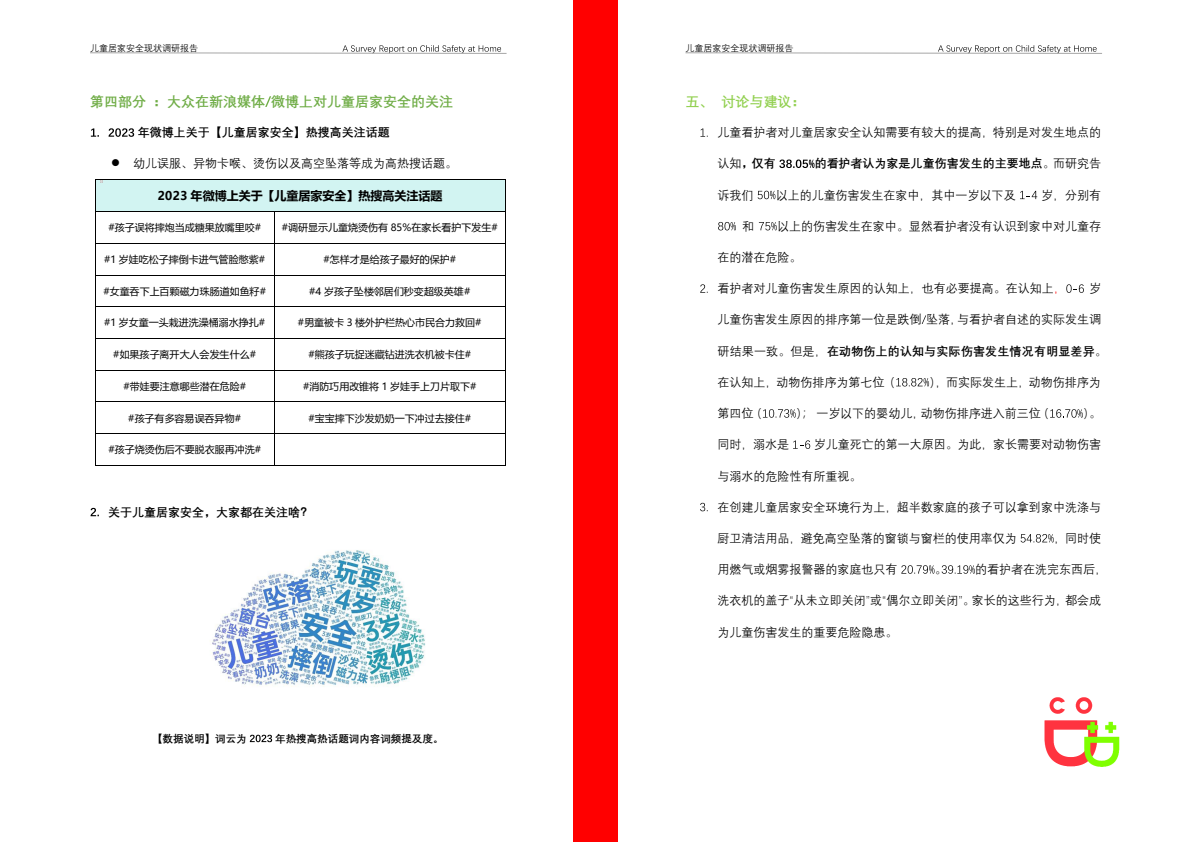
<style>
.page{position:relative;width:1191px;height:842px;background:#fff}
.page>*{position:absolute;margin:0;border:0;box-sizing:border-box;transform-origin:0 0}
.t1{font:700 14px "Deng Xian";color:#70ad47}
.t2{font:700 14px "Deng Xian";color:#92d050}
.t3{font:12px "Deng Xian";color:#000}
.t4{font:700 12px "Deng Xian";color:#000}
.t5{font:700 12px "Microsoft Ya Hei";color:#000}
.t6{font:700 10.6px "Deng Xian";color:#000}
.t7{font:10px "Microsoft Ya Hei";color:#000}
.t8{font:9px "Deng Xian";color:#000}
.s1{font-weight:400}
.s2{color:#f00}
</style>
<div class="page">
<svg style="left:90px;top:45px;width:417px;height:9px"></svg>
<svg style="left:265px;top:96px;width:6px;height:11px"></svg>
<svg style="left:91px;top:128px;width:8px;height:9px"></svg>
<svg style="left:109px;top:128px;width:25px;height:9px"></svg>
<div style="left:95px;top:180px;width:410px;height:31px;background:#d2f4f2"></div>
<hr style="left:95px;top:180px;width:410px;height:1px;background:#000">
<hr style="left:95px;top:180px;width:1px;height:31px;background:#000">
<hr style="left:505px;top:180px;width:1px;height:31px;background:#000">
<hr style="left:95px;top:211px;width:179px;height:1px;background:#000">
<hr style="left:275px;top:211px;width:230px;height:1px;background:#000">
<hr style="left:95px;top:212px;width:1px;height:31px;background:#000">
<hr style="left:274px;top:212px;width:1px;height:31px;background:#000">
<hr style="left:505px;top:212px;width:1px;height:31px;background:#000">
<hr style="left:95px;top:243px;width:179px;height:1px;background:#000">
<hr style="left:275px;top:243px;width:230px;height:1px;background:#000">
<hr style="left:95px;top:243px;width:1px;height:32px;background:#000">
<hr style="left:274px;top:243px;width:1px;height:32px;background:#000">
<hr style="left:505px;top:243px;width:1px;height:32px;background:#000">
<hr style="left:95px;top:275px;width:179px;height:1px;background:#000">
<hr style="left:275px;top:275px;width:230px;height:1px;background:#000">
<hr style="left:95px;top:275px;width:1px;height:31px;background:#000">
<hr style="left:274px;top:275px;width:1px;height:31px;background:#000">
<hr style="left:505px;top:275px;width:1px;height:31px;background:#000">
<hr style="left:95px;top:306px;width:179px;height:1px;background:#000">
<hr style="left:275px;top:306px;width:230px;height:1px;background:#000">
<hr style="left:95px;top:307px;width:1px;height:31px;background:#000">
<hr style="left:274px;top:307px;width:1px;height:31px;background:#000">
<hr style="left:505px;top:307px;width:1px;height:31px;background:#000">
<hr style="left:95px;top:338px;width:179px;height:1px;background:#000">
<hr style="left:275px;top:338px;width:230px;height:1px;background:#000">
<hr style="left:95px;top:339px;width:1px;height:31px;background:#000">
<hr style="left:274px;top:339px;width:1px;height:31px;background:#000">
<hr style="left:505px;top:339px;width:1px;height:31px;background:#000">
<hr style="left:95px;top:370px;width:179px;height:1px;background:#000">
<hr style="left:275px;top:370px;width:230px;height:1px;background:#000">
<hr style="left:95px;top:370px;width:1px;height:31px;background:#000">
<hr style="left:274px;top:370px;width:1px;height:31px;background:#000">
<hr style="left:505px;top:370px;width:1px;height:31px;background:#000">
<hr style="left:95px;top:401px;width:179px;height:1px;background:#000">
<hr style="left:275px;top:401px;width:230px;height:1px;background:#000">
<hr style="left:95px;top:402px;width:1px;height:31px;background:#000">
<hr style="left:274px;top:402px;width:1px;height:31px;background:#000">
<hr style="left:505px;top:402px;width:1px;height:31px;background:#000">
<hr style="left:95px;top:433px;width:179px;height:1px;background:#000">
<hr style="left:275px;top:433px;width:230px;height:1px;background:#000">
<hr style="left:95px;top:434px;width:1px;height:31px;background:#000">
<hr style="left:95px;top:465px;width:179px;height:1px;background:#000">
<hr style="left:274px;top:434px;width:1px;height:31px;background:#000">
<hr style="left:275px;top:465px;width:230px;height:1px;background:#000">
<hr style="left:505px;top:434px;width:1px;height:31px;background:#000">
<svg style="left:91px;top:508px;width:8px;height:8px"></svg>
<svg style="left:250px;top:735px;width:22px;height:7px"></svg>
<img style="left:212px;top:550px;width:214px;height:137px">
<div style="left:573px;top:0;width:22px;height:842px;background:#f00"></div>
<svg style="left:685px;top:45px;width:417px;height:9px"></svg>
<svg style="left:700px;top:128px;width:7px;height:9px"></svg>
<svg style="left:779px;top:160px;width:35px;height:8px"></svg>
<svg style="left:757px;top:191px;width:18px;height:8px"></svg>
<svg style="left:1020px;top:191px;width:17px;height:8px"></svg>
<svg style="left:718px;top:222px;width:18px;height:8px"></svg>
<svg style="left:759px;top:222px;width:17px;height:8px"></svg>
<svg style="left:700px;top:284px;width:7px;height:9px"></svg>
<svg style="left:1066px;top:284px;width:17px;height:9px"></svg>
<svg style="left:921px;top:315px;width:5px;height:9px"></svg>
<svg style="left:896px;top:378px;width:33px;height:8px"></svg>
<svg style="left:763px;top:409px;width:32px;height:9px"></svg>
<svg style="left:1050px;top:409px;width:32px;height:9px"></svg>
<svg style="left:793px;top:440px;width:17px;height:9px"></svg>
<svg style="left:700px;top:503px;width:7px;height:8px"></svg>
<svg style="left:1020px;top:534px;width:33px;height:8px"></svg>
<svg style="left:901px;top:565px;width:33px;height:9px"></svg>
<svg style="left:941px;top:565px;width:33px;height:9px"></svg>
<img style="left:1044px;top:697px;width:49px;height:70px">
<img style="left:1077px;top:720px;width:43px;height:47px">
<div style="left:595px;top:0;width:23px;height:842px;background:#f00"></div>
<p class="t8" style="left:90px;top:43px;width:109px">儿童居家安全现状调研报告</p>
<p class="t1" style="left:90px;top:92px;width:364px">第四部分：大众在新浪媒体微博上对儿童居家安全的关注</p>
<p class="t4" style="left:138px;top:124px;width:253px">年微博上关于【儿童居家安全】热搜高关注话题</p>
<p class="t3" style="left:111px;top:156px;width:347px">● 幼儿误服、异物卡喉、烫伤以及高空坠落等成为高热搜话题。</p>
<p class="t5" style="left:158px;top:188px;width:286px">2023 年微博上关于【儿童居家安全】热搜高关注话题</p>
<p class="t7" style="left:108px;top:221px;width:154px">#孩子误将摔炮当成糖果放嘴里咬#</p>
<p class="t7" style="left:282px;top:221px;width:217px">#调研显示儿童烧烫伤有 85%在家长看护下发生#</p>
<p class="t7" style="left:104px;top:253px;width:163px">#1 岁娃吃松子摔倒卡进气管脸憋紫#</p>
<p class="t7" style="left:323px;top:253px;width:134px">#怎样才是给孩子最好的保护#</p>
<p class="t7" style="left:103px;top:284px;width:164px">#女童吞下上百颗磁力珠肠道如鱼籽#</p>
<p class="t7" style="left:309px;top:284px;width:163px">#4 岁孩子坠楼邻居们秒变超级英雄#</p>
<p class="t7" style="left:104px;top:316px;width:163px">#1 岁女童一头栽进洗澡桶溺水挣扎#</p>
<p class="t7" style="left:298px;top:316px;width:185px">#男童被卡 3 楼外护栏热心市民合力救回#</p>
<p class="t7" style="left:113px;top:348px;width:144px">#如果孩子离开大人会发生什么#</p>
<p class="t7" style="left:308px;top:348px;width:164px">#熊孩子玩捉迷藏钻进洗衣机被卡住#</p>
<p class="t7" style="left:123px;top:379px;width:124px">#带娃要注意哪些潜在危险#</p>
<p class="t7" style="left:303px;top:379px;width:175px">#消防巧用改锥将 1 岁娃手上刀片取下#</p>
<p class="t7" style="left:128px;top:411px;width:114px">#孩子有多容易误吞异物#</p>
<p class="t7" style="left:308px;top:411px;width:164px">#宝宝摔下沙发奶奶一下冲过去接住#</p>
<p class="t7" style="left:108px;top:443px;width:154px">#孩子烧烫伤后不要脱衣服再冲洗#</p>
<p class="t4" style="left:108px;top:504px;width:205px">关于儿童居家安全，大家都在关注啥？</p>
<p class="t6" style="left:152px;top:731px;width:96px">【数据说明】词云为</p>
<p class="t6" style="left:275px;top:731px;width:170px">年热搜高热话题词内容词频提及度。</p>
<p class="t8" style="left:685px;top:43px;width:109px">儿童居家安全现状调研报告</p>
<p class="t2" style="left:685px;top:92px;width:122px">五、讨论与建议：</p>
<p class="t3" style="left:717px;top:125px;width:385px">儿童看护者对儿童居家安全认知需要有较大的提高，特别是对发生地点的</p>
<p class="t4" style="left:717px;top:156px;width:60px"><span class="s1">认知</span>，仅有</p>
<p class="t4" style="left:814px;top:156px;width:288px">的看护者认为家是儿童伤害发生的主要地点<span class="s1">。而研究告</span></p>
<p class="t3" style="left:717px;top:187px;width:37px">诉我们</p>
<p class="t3" style="left:775px;top:187px;width:241px">以上的儿童伤害发生在家中，其中一岁以下及</p>
<p class="t3" style="left:1041px;top:187px;width:61px">岁，分别有</p>
<p class="t3" style="left:742px;top:218px;width:13px">和</p>
<p class="t3" style="left:777px;top:218px;width:325px">以上的伤害发生在家中。显然看护者没有认识到家中对儿童存</p>
<p class="t3" style="left:717px;top:250px;width:85px">在的潜在危险。</p>
<p class="t3" style="left:717px;top:281px;width:350px">看护者对儿童伤害发生原因的认知上，也有必要提高。在认知上<span class="s2">，</span></p>
<p class="t3" style="left:1089px;top:281px;width:13px">岁</p>
<p class="t3" style="left:717px;top:312px;width:385px">儿童伤害发生原因的排序第一位是跌倒坠落，与看护者自述的实际发生调</p>
<p class="t4" style="left:717px;top:343px;width:391px"><span class="s1">研结果一致。但是，</span>在动物伤上的认知与实际伤害发生情况有明显差异<span class="s1">。</span></p>
<p class="t3" style="left:717px;top:374px;width:179px">在认知上，动物伤排序为第七位（</p>
<p class="t3" style="left:929px;top:374px;width:173px">），而实际发生上，动物伤排序为</p>
<p class="t3" style="left:717px;top:406px;width:46px">第四位（</p>
<p class="t3" style="left:796px;top:406px;width:255px">）；一岁以下的婴幼儿，动物伤排序进入前三位（</p>
<p class="t3" style="left:1083px;top:406px;width:19px">）。</p>
<p class="t3" style="left:717px;top:437px;width:73px">同时，溺水是</p>
<p class="t3" style="left:814px;top:437px;width:289px">岁儿童死亡的第一大原因。为此，家长需要对动物伤害</p>
<p class="t3" style="left:717px;top:468px;width:145px">与溺水的危险性有所重视。</p>
<p class="t3" style="left:717px;top:499px;width:385px">在创建儿童居家安全环境行为上，超半数家庭的孩子可以拿到家中洗涤与</p>
<p class="t3" style="left:717px;top:530px;width:301px">厨卫清洁用品，避免高空坠落的窗锁与窗栏的使用率仅为</p>
<p class="t3" style="left:1054px;top:530px;width:49px">，同时使</p>
<p class="t3" style="left:717px;top:562px;width:181px">用燃气或烟雾报警器的家庭也只有</p>
<p class="t3" style="left:934px;top:562px;width:13px">。</p>
<p class="t3" style="left:975px;top:562px;width:133px">的看护者在洗完东西后，</p>
<p class="t3" style="left:717px;top:593px;width:385px">洗衣机的盖子“从未立即关闭”或“偶尔立即关闭”。家长的这些行为，都会成</p>
<p class="t3" style="left:717px;top:624px;width:181px">为儿童伤害发生的重要危险隐患。</p>
</div>
